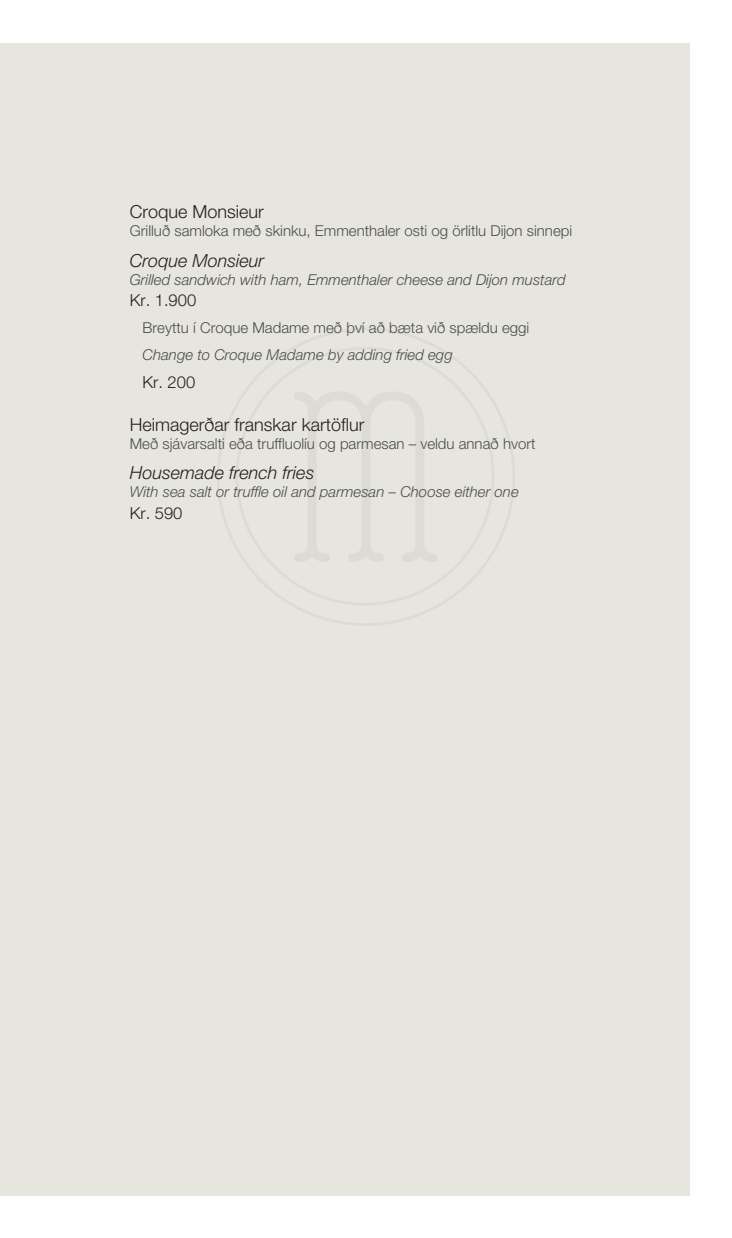
<style>
.page{position:relative;width:732px;height:1238px;background:#fff}
.page>*{position:absolute;margin:0;border:0;box-sizing:border-box;transform-origin:0 0}
.t1{font:300 18px "Helvetica Neue IS";color:#231f20}
.t2{font:italic 300 18px "Helvetica Neue IS";color:#231f20}
.t3{font:300 16.5px "Helvetica Neue IS";color:#231f20}
.t4{font:300 15px "Helvetica Neue IS";color:#4b4c4d}
.t5{font:italic 300 15px "Helvetica Neue IS";color:#4b4c4d}
</style>
<div class="page">
<div style="left:0;top:43px;width:689px;height:1152px;background:#e7e6de"></div>
<p class="t1" style="left:130px;top:201px;width:136px">Croque Monsieur</p>
<p class="t4" style="left:130px;top:222px;width:443px">Grilluð samloka með skinku, Emmenthaler osti og örlitlu Dijon sinnepi</p>
<p class="t2" style="left:130px;top:249px;width:136px">Croque Monsieur</p>
<p class="t5" style="left:130px;top:270px;width:437px">Grilled sandwich with ham, Emmenthaler cheese and Dijon mustard</p>
<p class="t3" style="left:130px;top:290px;width:68px">Kr. 1.900</p>
<p class="t4" style="left:142px;top:318px;width:388px">Breyttu í Croque Madame með því að bæta við spældu eggi</p>
<p class="t5" style="left:142px;top:345px;width:311px">Change to Croque Madame by adding fried egg</p>
<p class="t3" style="left:142px;top:372px;width:54px">Kr. 200</p>
<p class="t1" style="left:130px;top:413px;width:236px">Heimagerðar franskar kartöflur</p>
<p class="t4" style="left:130px;top:434px;width:407px">Með sjávarsalti eða truffluolíu og parmesan – veldu annað hvort</p>
<p class="t2" style="left:130px;top:461px;width:186px">Housemade french fries</p>
<p class="t5" style="left:130px;top:482px;width:390px">With sea salt or truffle oil and parmesan – Choose either one</p>
<p class="t3" style="left:130px;top:503px;width:54px">Kr. 590</p>
</div>
